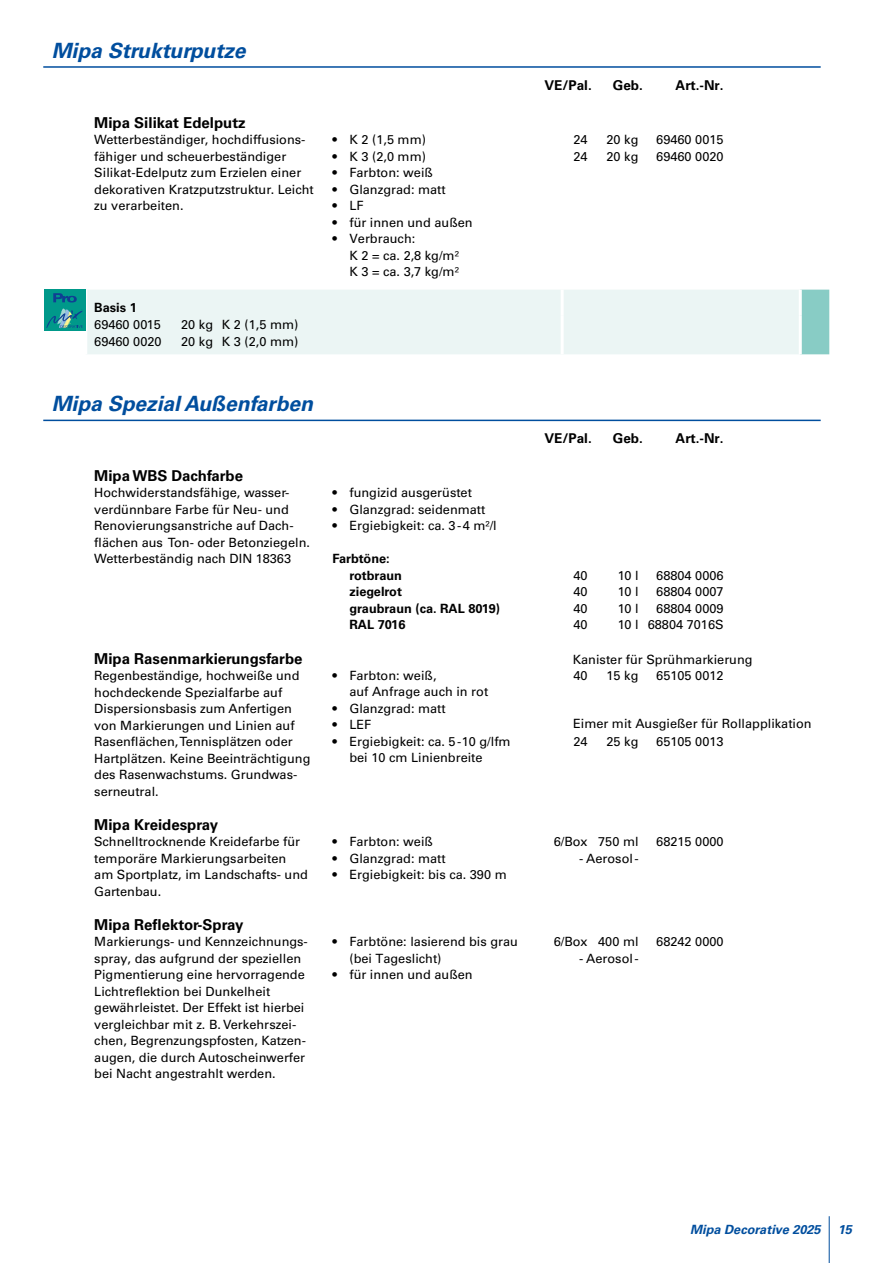
<style>
.page{position:relative;width:893px;height:1263px;background:#fff}
.page>*{position:absolute;margin:0;border:0;box-sizing:border-box;transform-origin:0 0}
.t1{font:italic 700 21px "Univers LT Pro 65";color:#004e9e}
.t2{font:700 15px "Univers LT Pro 65";color:#000}
.t3{font:700 13.5px "Univers LT Pro 65";color:#000}
.t4{font:12.75px/16.5px "Univers LT Pro 55 Roman";color:#000}
.t5{font:700 12.75px/16.5px "Univers LT Pro 65";color:#000}
.t6{font:italic 700 12.75px "Univers LT Pro 65";color:#004e9e}
</style>
<div class="page">
<hr style="left:829px;top:1216px;width:1px;height:47px;background:#004e9e">
<hr style="left:43px;top:66px;width:778px;height:2px;background:#004e9e">
<div style="left:87px;top:290px;width:712px;height:64px;background:#ebf5f4"></div>
<div style="left:802px;top:290px;width:27px;height:64px;background:#88ccc5"></div>
<hr style="left:561px;top:290px;width:3px;height:26px;background:#fff">
<hr style="left:561px;top:316px;width:3px;height:38px;background:#fff">
<hr style="left:43px;top:420px;width:778px;height:1px;background:#004e9e">
<div style="left:44px;top:290px;width:41px;height:41px;background:#00998a"></div>
<svg style="left:53px;top:293px;width:24px;height:9px"></svg>
<svg style="left:46px;top:308px;width:37px;height:20px"></svg>
<h1 class="t1" style="left:52px;top:38px;width:195px">Mipa Strukturputze</h1>
<p class="t2" style="left:94px;top:113px;width:153px">Mipa Silikat Edelputz</p>
<p class="t4" style="left:94px;top:131px;width:221px">Wetterbeständiger, hochdiffusions&shy;fähiger und scheuerbeständiger Silikat-Edelputz zum Erzielen einer dekorativen Kratzputzstruktur. Leicht zu verarbeiten.</p>
<p class="t4" style="left:332px;top:131px;width:95px">• K 2 (1,5 mm)</p>
<p class="t4" style="left:332px;top:148px;width:95px">• K 3 (2,0 mm)</p>
<p class="t4" style="left:332px;top:164px;width:102px">• Farbton: weiß</p>
<p class="t4" style="left:332px;top:181px;width:115px">• Glanzgrad: matt</p>
<p class="t4" style="left:332px;top:197px;width:33px">• LF</p>
<p class="t4" style="left:332px;top:214px;width:142px">• für innen und außen</p>
<p class="t4" style="left:349px;top:230px;width:111px;text-indent:-17px">• Verbrauch:<br>K 2 = ca. 2,8 kg/m²<br>K 3 = ca. 3,7 kg/m²</p>
<p class="t5" style="left:94px;top:299px;width:44px">Basis 1</p>
<p class="t4" style="left:94px;top:317px;width:69px">69460 0015<br>69460 0020</p>
<p class="t4" style="left:181px;top:317px;width:34px">20 kg<br>20 kg</p>
<p class="t4" style="left:222px;top:317px;width:78px">K 2 (1,5 mm)<br>K 3 (2,0 mm)</p>
<h1 class="t1" style="left:52px;top:391px;width:263px">Mipa Spezial Außenfarben</h1>
<p class="t2" style="left:94px;top:467px;width:150px">Mipa WBS Dachfarbe</p>
<p class="t4" style="left:94px;top:485px;width:217px">Hochwiderstandsfähige, wasser&shy;verdünnbare Farbe für Neu- und Renovierungsanstriche auf Dach&shy;flächen aus Ton- oder Betonziegeln.<br>Wetterbeständig nach DIN 18363</p>
<p class="t4" style="left:332px;top:485px;width:141px">• fungizid ausgerüstet</p>
<p class="t4" style="left:332px;top:501px;width:155px">• Glanzgrad: seidenmatt</p>
<p class="t4" style="left:332px;top:518px;width:166px">• Ergiebigkeit: ca. 3-4 m²/l</p>
<p class="t5" style="left:349px;top:551px;width:152px;text-indent:-17px">Farbtöne:<br>rotbraun<br>ziegelrot<br>graubraun (ca. RAL 8019)<br>RAL 7016</p>
<p class="t2" style="left:94px;top:649px;width:210px">Mipa Rasenmarkierungsfarbe</p>
<p class="t4" style="left:94px;top:667px;width:218px">Regenbeständige, hochweiße und hochdeckende Spezialfarbe auf<br>Dispersionsbasis zum Anfertigen von Markierungen und Linien auf<br>Rasenflächen, Tennisplätzen oder<br>Hartplätzen. Keine Beeinträchtigung des Rasenwachstums. Grundwas&shy;serneutral.</p>
<p class="t4" style="left:349px;top:667px;width:140px;text-indent:-17px">• Farbton: weiß,<br>auf Anfrage auch in rot</p>
<p class="t4" style="left:332px;top:700px;width:115px">• Glanzgrad: matt</p>
<p class="t4" style="left:332px;top:717px;width:40px">• LEF</p>
<p class="t4" style="left:349px;top:733px;width:163px;text-indent:-17px">• Ergiebigkeit: ca. 5-10 g/lfm bei 10 cm Linienbreite</p>
<p class="t2" style="left:94px;top:815px;width:125px">Mipa Kreidespray</p>
<p class="t4" style="left:94px;top:833px;width:215px">Schnelltrocknende Kreidefarbe für temporäre Markierungsarbeiten am Sportplatz, im Landschafts- und<br>Gartenbau.</p>
<p class="t4" style="left:332px;top:833px;width:102px">• Farbton: weiß</p>
<p class="t4" style="left:332px;top:850px;width:115px">• Glanzgrad: matt</p>
<p class="t4" style="left:332px;top:866px;width:176px">• Ergiebigkeit: bis ca. 390 m</p>
<p class="t2" style="left:94px;top:915px;width:151px">Mipa Reflektor-Spray</p>
<p class="t4" style="left:94px;top:933px;width:215px">Markierungs- und Kennzeichnungs&shy;spray, das aufgrund der speziellen Pigmentierung eine hervorragende Lichtreflektion bei Dunkelheit gewährleistet. Der Effekt ist hierbei vergleichbar mit z. B. Verkehrszei&shy;chen, Begrenzungspfosten, Katzen&shy;augen, die durch Autoscheinwerfer bei Nacht angestrahlt werden.</p>
<p class="t4" style="left:349px;top:933px;width:170px;text-indent:-17px">• Farbtöne: lasierend bis grau (bei Tageslicht)</p>
<p class="t4" style="left:332px;top:966px;width:142px">• für innen und außen</p>
<p class="t3" style="left:545px;top:77px;width:49px">VE/Pal.</p>
<p class="t3" style="left:613px;top:77px;width:32px">Geb.</p>
<p class="t3" style="left:676px;top:77px;width:50px">Art.-Nr.</p>
<p class="t4" style="left:573px;top:131px;width:16px">24<br>24</p>
<p class="t4" style="left:606px;top:131px;width:34px">20 kg<br>20 kg</p>
<p class="t4" style="left:656px;top:131px;width:69px">69460 0015<br>69460 0020</p>
<p class="t3" style="left:545px;top:430px;width:49px">VE/Pal.</p>
<p class="t3" style="left:613px;top:430px;width:32px">Geb.</p>
<p class="t3" style="left:676px;top:430px;width:50px">Art.-Nr.</p>
<p class="t4" style="left:573px;top:567px;width:16px;text-align:justify">40<br>40<br>40<br>40</p>
<p class="t4" style="left:618px;top:567px;width:22px;text-align:justify">10 l 10 l 10 l 10 l</p>
<p class="t4" style="left:648px;top:567px;width:77px;text-align:right">68804 0006<br>68804 0007<br>68804 0009<br>68804 7016S</p>
<p class="t4" style="left:573px;top:651px;width:181px">Kanister für Sprühmarkierung</p>
<p class="t4" style="left:573px;top:667px;width:16px">40</p>
<p class="t4" style="left:607px;top:667px;width:33px">15 kg</p>
<p class="t4" style="left:656px;top:667px;width:69px">65105 0012</p>
<p class="t4" style="left:573px;top:715px;width:240px">Eimer mit Ausgießer für Rollapplikation</p>
<p class="t4" style="left:573px;top:733px;width:16px">24</p>
<p class="t4" style="left:606px;top:733px;width:34px">25 kg</p>
<p class="t4" style="left:656px;top:733px;width:69px">65105 0013</p>
<p class="t4" style="left:554px;top:833px;width:86px">6/Box 750 ml</p>
<p class="t4" style="left:579px;top:850px;width:61px">- Aerosol -</p>
<p class="t4" style="left:656px;top:833px;width:69px">68215 0000</p>
<p class="t4" style="left:554px;top:933px;width:86px">6/Box 400 ml</p>
<p class="t4" style="left:579px;top:950px;width:61px">- Aerosol -</p>
<p class="t4" style="left:656px;top:933px;width:69px">68242 0000</p>
<p class="t6" style="left:690px;top:1222px;width:132px">Mipa Decorative 2025</p>
<p class="t6" style="left:838px;top:1222px;width:16px">15</p>
</div>
